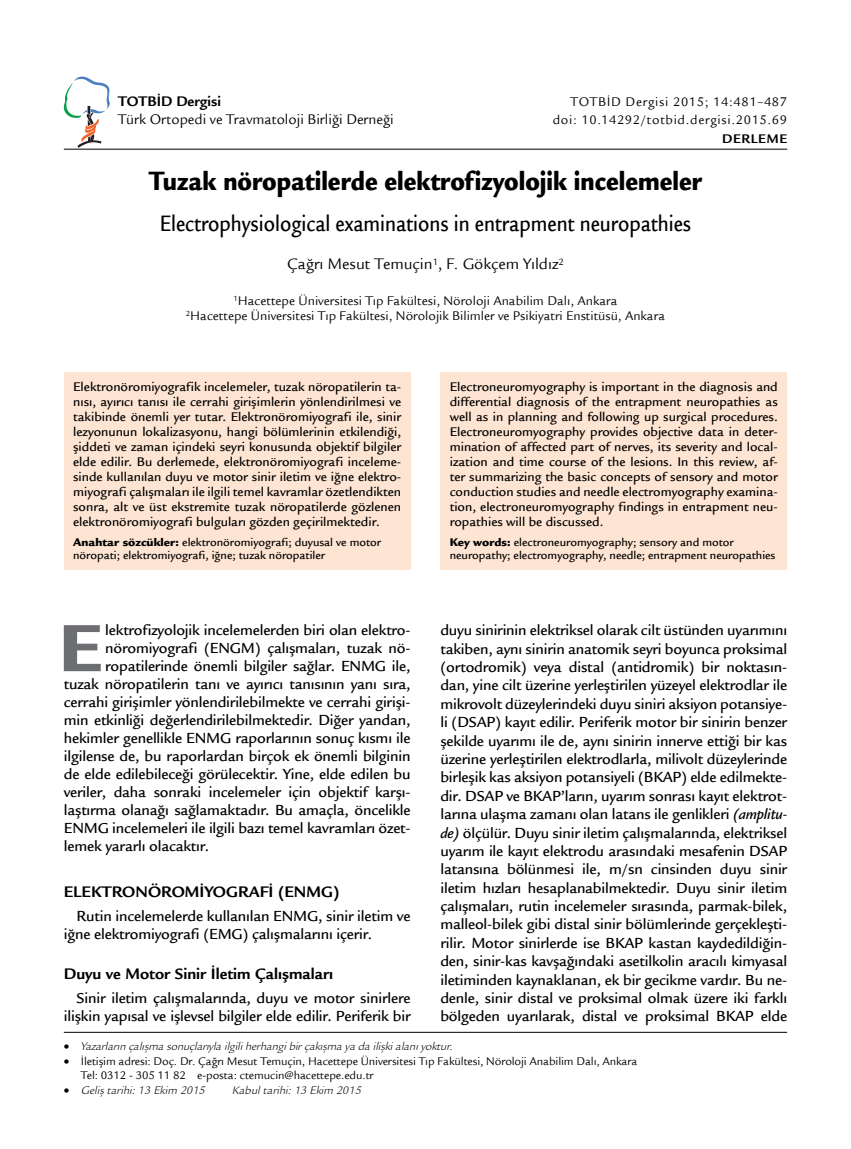
<style>
.page{position:relative;width:851px;height:1149px;background:#fff}
.page>*{position:absolute;margin:0;border:0;box-sizing:border-box;transform-origin:0 0}
.t1{font:900 72.6px "Legacy Sans Std";color:#6d6e71}
.t2{font:900 28.5px "Legacy Sans Std";color:#000;scale:.85 1}
.t3{font:500 24px "Legacy Sans Std";color:#000;scale:.85 1}
.t4{font:700 16.5px "Legacy Sans Std";color:#000}
.t5{font:16.5px "Legacy Sans Std";color:#000}
.t6{font:500 15.75px/18.5px "Legacy Sans Std";letter-spacing:-.01em;color:#000;text-align:justify}
.t7{font:15px "Legacy Sans Std";color:#000}
.t8{font:700 15px "Legacy Sans Std";color:#000}
.t9{font:500 13.5px/15px "Legacy Sans Std";color:#000;text-align:justify}
.t10{font:13.5px/15px "Legacy Sans Std";color:#000;text-align:center}
.t11{font:13.5px/18.5px "Legacy Sans Std";letter-spacing:.05em;color:#000;text-align:right}
.t12{font:700 13.5px "Legacy Sans Std";letter-spacing:.05em;color:#000}
.t13{font:500 12px/13.5px "Legacy Sans Std";color:#000}
.t14{font:12px/14.4px "Legacy Sans Std";letter-spacing:-.01em;color:#000}
.t15{font:italic 12px "ITC Legacy Sans Std";letter-spacing:-.01em;color:#000}
.s1{font-weight:900}
.s2{font-style:italic}
</style>
<div class="page">
<hr style="left:64px;top:149px;width:723px;height:1px;background:#000">
<svg style="left:64px;top:77px;width:46px;height:70px"></svg>
<hr style="left:64px;top:1031px;width:723px;height:1px;background:#000">
<div style="left:64px;top:372px;width:346px;height:198px;background:#fee5d3"></div>
<div style="left:440px;top:372px;width:347px;height:198px;background:#fee5d3"></div>
<p class="t8" style="left:118px;top:93px;width:104px">TOTBİD Dergisi</p>
<p class="t7" style="left:118px;top:111px;width:277px">Türk Ortopedi ve Travmatoloji Birliği Derneği</p>
<p class="t11" style="left:552px;top:92px;width:236px">TOTBİD Dergisi 2015; 14:481–487 doi: 10.14292/totbid.dergisi.2015.69</p>
<p class="t12" style="left:722px;top:131px;width:67px">DERLEME</p>
<h2 class="t2" style="left:149px;top:164px;width:652px">Tuzak nöropatilerde elektrofizyolojik incelemeler</h2>
<h3 class="t3" style="left:160px;top:210px;width:626px">Electrophysiological examinations in entrapment neuropathies</h3>
<p class="t5" style="left:287px;top:255px;width:278px">Çağrı Mesut Temuçin<sup>1</sup>, F. Gökçem Yıldız<sup>2</sup></p>
<p class="t10" style="left:186px;top:293px;width:480px"><sup>1</sup>Hacettepe Üniversitesi Tıp Fakültesi, Nöroloji Anabilim Dalı, Ankara<br><sup>2</sup>Hacettepe Üniversitesi Tıp Fakültesi, Nörolojik Bilimler ve Psikiyatri Enstitüsü, Ankara</p>
<p class="t9" style="left:73px;top:379px;width:329px">Elektronöromiyografik incelemeler, tuzak nöropatilerin ta&shy;nısı, ayırıcı tanısı ile cerrahi girişimlerin yönlendirilmesi ve takibinde önemli yer tutar. Elektronöromiyografi ile, sinir lezyonunun lokalizasyonu, hangi bölümlerinin etkilendiği, şiddeti ve zaman içindeki seyri konusunda objektif bilgiler elde edilir. Bu derlemede, elektronöromiyografi inceleme&shy;sinde kullanılan duyu ve motor sinir iletim ve iğne elektro&shy;miyografi çalışmaları ile ilgili temel kavramlar özetlendikten sonra, alt ve üst ekstremite tuzak nöropatilerde gözlenen elektronöromiyografi bulguları gözden geçirilmektedir.</p>
<p class="t13" style="left:73px;top:535px;width:309px"><span class="s1">Anahtar sözcükler:</span> elektronöromiyografi; duyusal ve motor nöropati; elektromiyografi, iğne; tuzak nöropatiler</p>
<h1 class="t1" style="left:59px;top:604px;width:45px">E</h1>
<p class="t6" style="left:105px;top:621px;width:307px">lektrofizyolojik incelemelerden biri olan elektro-</p>
<p class="t6" style="left:105px;top:639px;width:307px">nöromiyografi (ENGM) çalışmaları, tuzak nö-</p>
<p class="t6" style="left:105px;top:657px;width:307px">ropatilerinde önemli bilgiler sağlar. ENMG ile,</p>
<p class="t6" style="left:64px;top:675px;width:348px">tuzak nöropatilerin tanı ve ayırıcı tanısının yanı sıra,</p>
<p class="t6" style="left:64px;top:693px;width:348px">cerrahi girişimler yönlendirilebilmekte ve cerrahi girişi-</p>
<p class="t6" style="left:64px;top:711px;width:348px">min etkinliği değerlendirilebilmektedir. Diğer yandan,</p>
<p class="t6" style="left:64px;top:729px;width:348px">hekimler genellikle ENMG raporlarının sonuç kısmı ile</p>
<p class="t6" style="left:64px;top:747px;width:348px">ilgilense de, bu raporlardan birçok ek önemli bilginin</p>
<p class="t6" style="left:64px;top:765px;width:348px">de elde edilebileceği görülecektir. Yine, elde edilen bu</p>
<p class="t6" style="left:64px;top:783px;width:348px">veriler, daha sonraki incelemeler için objektif karşı-</p>
<p class="t6" style="left:64px;top:801px;width:348px">laştırma olanağı sağlamaktadır. Bu amaçla, öncelikle</p>
<p class="t6" style="left:64px;top:819px;width:348px">ENMG incelemeleri ile ilgili bazı temel kavramları özet-</p>
<p class="t6" style="left:64px;top:837px;width:147px">lemek yararlı olacaktır.</p>
<p class="t4" style="left:64px;top:881px;width:277px">ELEKTRONÖROMİYOGRAFİ (ENMG)</p>
<p class="t6" style="left:64px;top:907px;width:348px;line-height:18px;text-indent:13px">Rutin incelemelerde kullanılan ENMG, sinir iletim ve iğne elektromiyografi (EMG) çalışmalarını içerir.</p>
<p class="t4" style="left:64px;top:963px;width:271px">Duyu ve Motor Sinir İletim Çalışmaları</p>
<p class="t6" style="left:64px;top:989px;width:348px;line-height:18px;text-align:right">Sinir iletim çalışmalarında, duyu ve motor sinirlere ilişkin yapısal ve işlevsel bilgiler elde edilir. Periferik bir</p>
<p class="t9" style="left:449px;top:379px;width:329px">Electroneuromyography is important in the diagnosis and differential diagnosis of the entrapment neuropathies as well as in planning and following up surgical procedures.<br>Electroneuromyography provides objective data in deter&shy;mination of affected part of nerves, its severity and local&shy;ization and time course of the lesions. In this review, af&shy;ter summarizing the basic concepts of sensory and motor conduction studies and needle electromyography examina&shy;tion, electroneuromyography findings in entrapment neu&shy;ropathies will be discussed.</p>
<p class="t13" style="left:449px;top:535px;width:327px"><span class="s1">Key words:</span> electroneuromyography; sensory and motor neuropathy; electromyography, needle; entrapment neuropathies</p>
<p class="t6" style="left:440px;top:621px;width:348px">duyu sinirinin elektriksel olarak cilt üstünden uyarımını takiben, aynı sinirin anatomik seyri boyunca proksimal (ortodromik) veya distal (antidromik) bir noktasın&shy;dan, yine cilt üzerine yerleştirilen yüzeyel elektrodlar ile mikrovolt düzeylerindeki duyu siniri aksiyon potansiye&shy;li (DSAP) kayıt edilir. Periferik motor bir sinirin benzer şekilde uyarımı ile de, aynı sinirin innerve ettiği bir kas üzerine yerleştirilen elektrodlarla, milivolt düzeylerinde birleşik kas aksiyon potansiyeli (BKAP) elde edilmekte&shy;dir. DSAP ve BKAP’ların, uyarım sonrası kayıt elektrot&shy;larına ulaşma zamanı olan latans ile genlikleri <span class="s2">(amplitu&shy;de)</span> ölçülür. Duyu sinir iletim çalışmalarında, elektriksel uyarım ile kayıt elektrodu arasındaki mesafenin DSAP latansına bölünmesi ile, m/sn cinsinden duyu sinir iletim hızları hesaplanabilmektedir. Duyu sinir iletim çalışmaları, rutin incelemeler sırasında, parmak-bilek, malleol-bilek gibi distal sinir bölümlerinde gerçekleşti&shy;rilir. Motor sinirlerde ise BKAP kastan kaydedildiğin&shy;den, sinir-kas kavşağındaki asetilkolin aracılı kimyasal iletiminden kaynaklanan, ek bir gecikme vardır. Bu ne&shy;denle, sinir distal ve proksimal olmak üzere iki farklı bölgeden uyarılarak, distal ve proksimal BKAP elde</p>
<p class="t15" style="left:64px;top:1039px;width:390px">• Yazarların çalışma sonuçlarıyla ilgili herhangi bir çakışma ya da ilişki alanı yoktur.</p>
<p class="t14" style="left:81px;top:1053px;width:558px;text-indent:-17px">• İletişim adresi: Doç. Dr. Çağrı Mesut Temuçin, Hacettepe Üniversitesi Tıp Fakültesi, Nöroloji Anabilim Dalı, Ankara<br>Tel: 0312 - 305 11 82 e-posta: ctemucin@hacettepe.edu.tr</p>
<p class="t15" style="left:64px;top:1082px;width:142px">• Geliş tarihi: 13 Ekim 2015</p>
<p class="t15" style="left:232px;top:1082px;width:130px">Kabul tarihi: 13 Ekim 2015</p>
</div>
